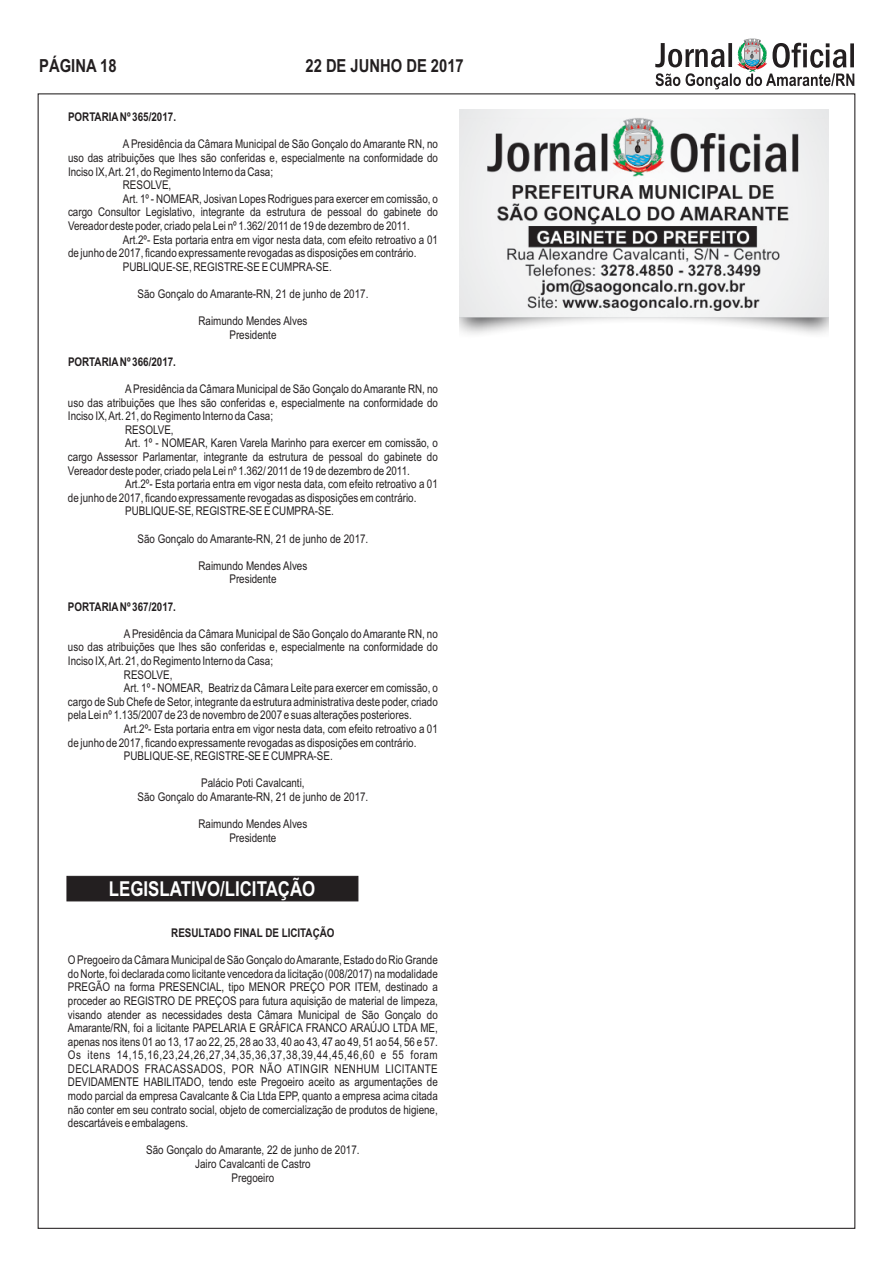
<style>
.page{position:relative;width:893px;height:1263px;background:#fff}
.page>*{position:absolute;margin:0;border:0;box-sizing:border-box;transform-origin:0 0}
.t1{font:700 20.55px "Arial Narrow";color:#fff}
.t2{font:700 18px "Arial Narrow";color:#231f20}
.t3{font:12px/13.6px "Arial Narrow";color:#231f20;text-align:center}
.t4{font:700 12px "Arial Narrow";color:#231f20}
</style>
<div class="page">
<svg style="left:655px;top:39px;width:199px;height:50px"></svg>
<svg style="left:66px;top:875px;width:293px;height:27px;background:#2f2b2c"></svg>
<img style="left:460px;top:110px;width:369px;height:224px">
<h2 class="t2" style="left:39px;top:59px;width:79px">PÁGINA 18</h2>
<h2 class="t2" style="left:305px;top:59px;width:160px">22 DE JUNHO DE 2017</h2>
<p class="t4" style="left:68px;top:112px;width:110px">PORTARIANº 365/2017.</p>
<p class="t3" style="left:123px;top:138px;width:317px">A Presidência da Câmara Municipal de São Gonçalo do Amarante RN, no</p>
<p class="t3" style="left:68px;top:152px;width:371px">uso das atribuições que lhes são conferidas e, especialmente na conformidade do</p>
<p class="t3" style="left:68px;top:166px;width:207px">Inciso IX, Art. 21, do Regimento Interno da Casa;</p>
<p class="t3" style="left:123px;top:179px;width:50px">RESOLVE,</p>
<p class="t3" style="left:123px;top:193px;width:317px">Art. 1º - NOMEAR, Josivan Lopes Rodrigues para exercer em comissão, o</p>
<p class="t3" style="left:68px;top:206px;width:371px">cargo Consultor Legislativo, integrante da estrutura de pessoal do gabinete do</p>
<p class="t3" style="left:68px;top:220px;width:343px">Vereador deste poder, criado pela Lei nº 1.362/ 2011 de 19 de dezembro de 2011.</p>
<p class="t3" style="left:123px;top:234px;width:317px">Art.2º- Esta portaria entra em vigor nesta data, com efeito retroativo a 01</p>
<p class="t3" style="left:68px;top:247px;width:350px">de junho de 2017, ficando expressamente revogadas as disposições em contrário.</p>
<p class="t3" style="left:123px;top:261px;width:210px">PUBLIQUE-SE, REGISTRE-SE E CUMPRA-SE.</p>
<p class="t3" style="left:138px;top:288px;width:232px">São Gonçalo do Amarante-RN, 21 de junho de 2017.</p>
<p class="t3" style="left:199px;top:315px;width:110px">Raimundo Mendes Alves<br>Presidente</p>
<p class="t4" style="left:68px;top:357px;width:110px">PORTARIANº 366/2017.</p>
<p class="t3" style="left:125px;top:383px;width:314px">APresidência da Câmara Municipal de São Gonçalo do Amarante RN, no</p>
<p class="t3" style="left:68px;top:397px;width:371px">uso das atribuições que lhes são conferidas e, especialmente na conformidade do</p>
<p class="t3" style="left:68px;top:410px;width:207px">Inciso IX, Art. 21, do Regimento Interno da Casa;</p>
<p class="t3" style="left:125px;top:424px;width:50px">RESOLVE,</p>
<p class="t3" style="left:125px;top:437px;width:314px">Art. 1º - NOMEAR, Karen Varela Marinho para exercer em comissão, o</p>
<p class="t3" style="left:68px;top:451px;width:371px">cargo Assessor Parlamentar, integrante da estrutura de pessoal do gabinete do</p>
<p class="t3" style="left:68px;top:465px;width:343px">Vereador deste poder, criado pela Lei nº 1.362/ 2011 de 19 de dezembro de 2011.</p>
<p class="t3" style="left:125px;top:478px;width:314px">Art.2º- Esta portaria entra em vigor nesta data, com efeito retroativo a 01</p>
<p class="t3" style="left:68px;top:492px;width:350px">de junho de 2017, ficando expressamente revogadas as disposições em contrário.</p>
<p class="t3" style="left:125px;top:505px;width:210px">PUBLIQUE-SE, REGISTRE-SE E CUMPRA-SE.</p>
<p class="t3" style="left:138px;top:533px;width:232px">São Gonçalo do Amarante-RN, 21 de junho de 2017.</p>
<p class="t3" style="left:199px;top:560px;width:110px">Raimundo Mendes Alves<br>Presidente</p>
<p class="t4" style="left:68px;top:602px;width:110px">PORTARIANº 367/2017.</p>
<p class="t3" style="left:124px;top:628px;width:315px">APresidência da Câmara Municipal de São Gonçalo do Amarante RN, no</p>
<p class="t3" style="left:68px;top:641px;width:371px">uso das atribuições que lhes são conferidas e, especialmente na conformidade do</p>
<p class="t3" style="left:68px;top:655px;width:207px">Inciso IX, Art. 21, do Regimento Interno da Casa;</p>
<p class="t3" style="left:124px;top:669px;width:50px">RESOLVE,</p>
<p class="t3" style="left:124px;top:682px;width:315px">Art. 1º - NOMEAR, Beatriz da Câmara Leite para exercer em comissão, o</p>
<p class="t3" style="left:68px;top:696px;width:371px">cargo de Sub Chefe de Setor, integrante da estrutura administrativa deste poder, criado</p>
<p class="t3" style="left:68px;top:709px;width:345px">pela Lei nº 1.135/2007 de 23 de novembro de 2007 e suas alterações posteriores.</p>
<p class="t3" style="left:124px;top:723px;width:315px">Art.2º- Esta portaria entra em vigor nesta data, com efeito retroativo a 01</p>
<p class="t3" style="left:68px;top:737px;width:350px">de junho de 2017, ficando expressamente revogadas as disposições em contrário.</p>
<p class="t3" style="left:124px;top:750px;width:210px">PUBLIQUE-SE, REGISTRE-SE E CUMPRA-SE.</p>
<p class="t3" style="left:137px;top:777px;width:232px">Palácio Poti Cavalcanti,<br>São Gonçalo do Amarante-RN, 21 de junho de 2017.</p>
<p class="t3" style="left:198px;top:818px;width:110px">Raimundo Mendes Alves<br>Presidente</p>
<h1 class="t1" style="left:109px;top:881px;width:208px">LEGISLATIVO/LICITAÇÃO</h1>
<p class="t4" style="left:171px;top:928px;width:165px">RESULTADO FINAL DE LICITAÇÃO</p>
<p class="t3" style="left:68px;top:954px;width:371px;text-align:justify">O Pregoeiro da Câmara Municipal de São Gonçalo do Amarante, Estado do Rio Grande do Norte, foi declarada como licitante vencedora da licitação (008/2017) na modalidade PREGÃO na forma PRESENCIAL, tipo MENOR PREÇO POR ITEM, destinado a proceder ao REGISTRO DE PREÇOS para futura aquisição de material de limpeza, visando atender as necessidades desta Câmara Municipal de São Gonçalo do Amarante/RN, foi a licitante PAPELARIA E GRÁFICA FRANCO ARAÚJO LTDA ME, apenas nos itens 01 ao 13, 17 ao 22, 25, 28 ao 33, 40 ao 43, 47 ao 49, 51 ao 54, 56 e 57.<br>Os itens 14,15,16,23,24,26,27,34,35,36,37,38,39,44,45,46,60 e 55 foram DECLARADOS FRACASSADOS, POR NÃO ATINGIR NENHUM LICITANTE DEVIDAMENTE HABILITADO, tendo este Pregoeiro aceito as argumentações de modo parcial da empresa Cavalcante &amp; Cia Ltda EPP, quanto a empresa acima citada não conter em seu contrato social, objeto de comercialização de produtos de higiene, descartáveis e embalagens.</p>
<p class="t3" style="left:146px;top:1144px;width:215px">São Gonçalo do Amarante, 22 de junho de 2017.<br>Jairo Cavalcanti de Castro<br>Pregoeiro</p>
</div>
